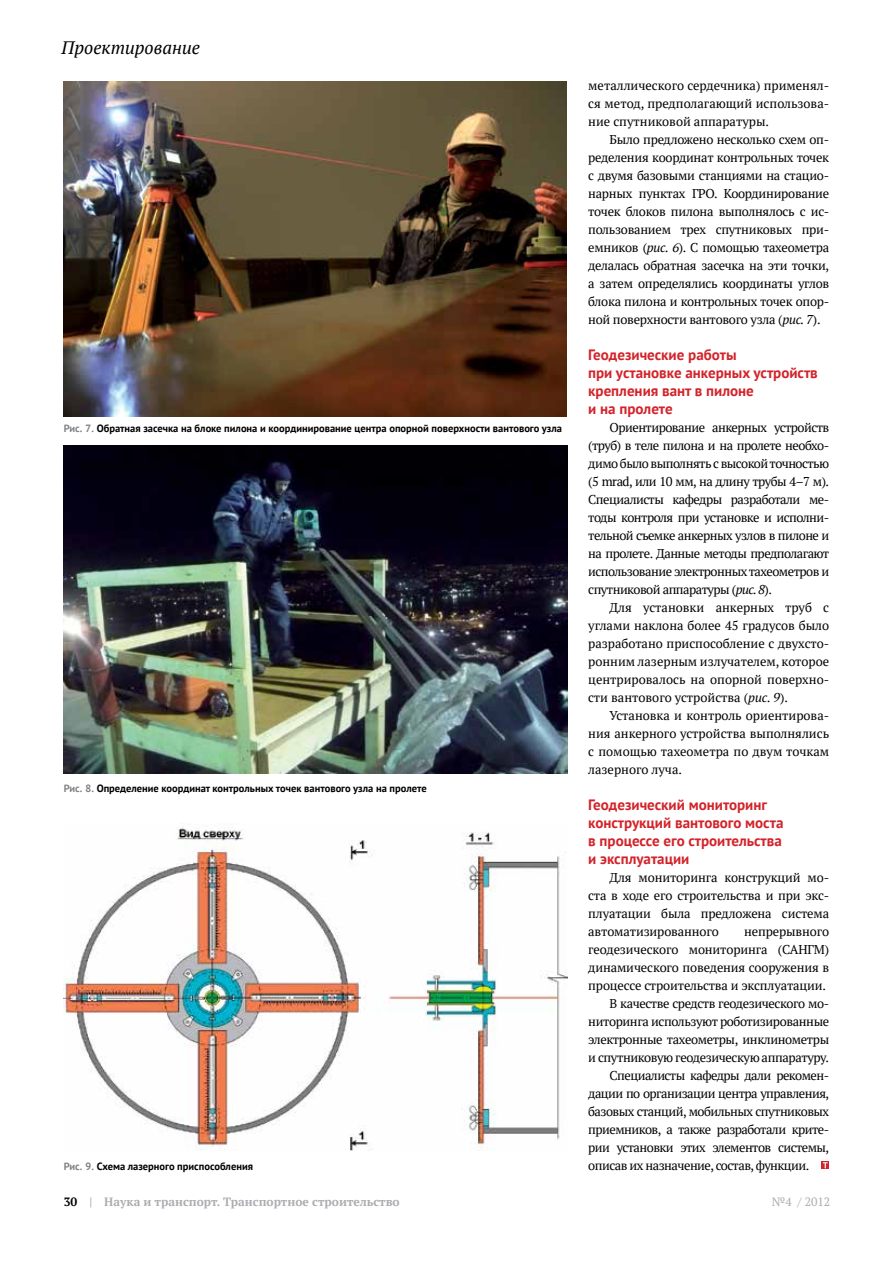
<style>
.page{position:relative;width:893px;height:1263px;background:#fff}
.page>*{position:absolute;margin:0;border:0;box-sizing:border-box;transform-origin:0 0}
.t1{font:italic 18px "PT Serif";color:#000}
.t2{font:700 15px/18px "PT Sans";color:#d2232a}
.t3{font:12.75px/18px "PT Serif";letter-spacing:-.03em;color:#000;text-align:justify}
.t4{font:12.75px "PT Serif";letter-spacing:-.01em;color:#000}
.t5{font:700 12px "PT Serif";color:#abadb0}
.t6{font:12px "PT Serif";color:#abadb0}
.t7{font:700 10.5px "PT Sans";color:#000}
.s1{color:#808285}
.s2{font-style:italic}
.s3{color:#000}
</style>
<div class="page">
<img style="left:64px;top:81px;width:503px;height:335px">
<img style="left:64px;top:446px;width:503px;height:328px">
<img style="left:64px;top:827px;width:503px;height:324px">
<svg style="left:821px;top:1161px;width:8px;height:8px"></svg>
<svg style="left:823px;top:1162px;width:5px;height:6px"></svg>
<h1 class="t1" style="left:62px;top:36px;width:140px">Проектирование</h1>
<p class="t7" style="left:64px;top:421px;width:500px"><span class="s1">Рис. 7.</span> Обратная засечка на блоке пилона и координирование центра опорной поверхности вантового узла</p>
<p class="t7" style="left:64px;top:781px;width:365px"><span class="s1">Рис. 8.</span> Определение координат контрольных точек вантового узла на пролете</p>
<p class="t7" style="left:64px;top:1159px;width:191px"><span class="s1">Рис. 9.</span> Схема лазерного приспособления</p>
<p class="t3" style="left:588px;top:76px;width:242px">металлического сердечника) применял&shy;ся метод, предполагающий использова&shy;ние спутниковой аппаратуры.</p>
<p class="t3" style="left:588px;top:130px;width:242px;text-indent:21px">Было предложено несколько схем оп&shy;ределения координат контрольных точек с двумя базовыми станциями на стацио&shy;нарных пунктах ГРО. Координирование точек блоков пилона выполнялось с ис&shy;пользованием трех спутниковых при&shy;емников (<span class="s2">рис. 6</span>). С помощью тахеометра делалась обратная засечка на эти точки, а затем определялись координаты углов блока пилона и контрольных точек опор&shy;ной поверхности вантового узла (<span class="s2">рис. 7</span>).</p>
<p class="t2" style="left:588px;top:345px;width:231px">Геодезические работы<br>при установке анкерных устройств крепления вант в пилоне<br>и на пролете</p>
<p class="t3" style="left:588px;top:418px;width:242px;text-indent:21px">Ориентирование анкерных устройств (труб) в теле пилона и на пролете необхо&shy;димо было выполнять с высокой точностью (5 mrad, или 10 мм, на длину трубы 4–7 м).<br>Специалисты кафедры разработали ме&shy;тоды контроля при установке и исполни&shy;тельной съемке анкерных узлов в пилоне и на пролете. Данные методы предполагают использование электронных тахеометров и спутниковой аппаратуры (<span class="s2">рис. 8</span>).</p>
<p class="t3" style="left:588px;top:598px;width:242px;text-indent:21px">Для установки анкерных труб с углами наклона более 45 градусов было разработано приспособление с двухсто&shy;ронним лазерным излучателем, которое центрировалось на опорной поверхно&shy;сти вантового устройства (<span class="s2">рис. 9</span>).</p>
<p class="t3" style="left:588px;top:706px;width:242px;text-indent:21px">Установка и контроль ориентирова&shy;ния анкерного устройства выполнялись с помощью тахеометра по двум точкам лазерного луча.</p>
<p class="t2" style="left:588px;top:795px;width:197px">Геодезический мониторинг конструкций вантового моста в процессе его строительства и эксплуатации</p>
<p class="t3" style="left:588px;top:868px;width:242px;text-indent:21px">Для мониторинга конструкций мо&shy;ста в ходе его строительства и при экс&shy;плуатации была предложена система автоматизированного</p>
<p class="t4" style="left:744px;top:923px;width:87px">непрерывного</p>
<p class="t4" style="left:588px;top:941px;width:242px">геодезического мониторинга (САНГМ)</p>
<p class="t4" style="left:588px;top:959px;width:242px">динамического поведения сооружения в</p>
<p class="t4" style="left:588px;top:977px;width:239px">процессе строительства и эксплуатации.</p>
<p class="t3" style="left:609px;top:994px;width:221px">В качестве средств геодезического мо-</p>
<p class="t3" style="left:588px;top:1012px;width:242px">ниторинга используют роботизированные</p>
<p class="t3" style="left:588px;top:1030px;width:242px">электронные тахеометры, инклинометры</p>
<p class="t3" style="left:588px;top:1048px;width:242px">и спутниковую геодезическую аппаратуру.</p>
<p class="t3" style="left:609px;top:1066px;width:221px">Специалисты кафедры дали рекомен-</p>
<p class="t3" style="left:588px;top:1084px;width:242px">дации по организации центра управления,</p>
<p class="t3" style="left:588px;top:1102px;width:242px">базовых станций, мобильных спутниковых</p>
<p class="t3" style="left:588px;top:1120px;width:242px">приемников, а также разработали крите-</p>
<p class="t3" style="left:588px;top:1138px;width:242px">рии установки этих элементов системы,</p>
<p class="t3" style="left:588px;top:1156px;width:223px">описав их назначение, состав, функции.</p>
<p class="t5" style="left:64px;top:1194px;width:337px"><span class="s3">30</span> | Наука и транспорт. Транспортное строительство</p>
<p class="t6" style="left:772px;top:1194px;width:60px">№4 / 2012</p>
</div>
